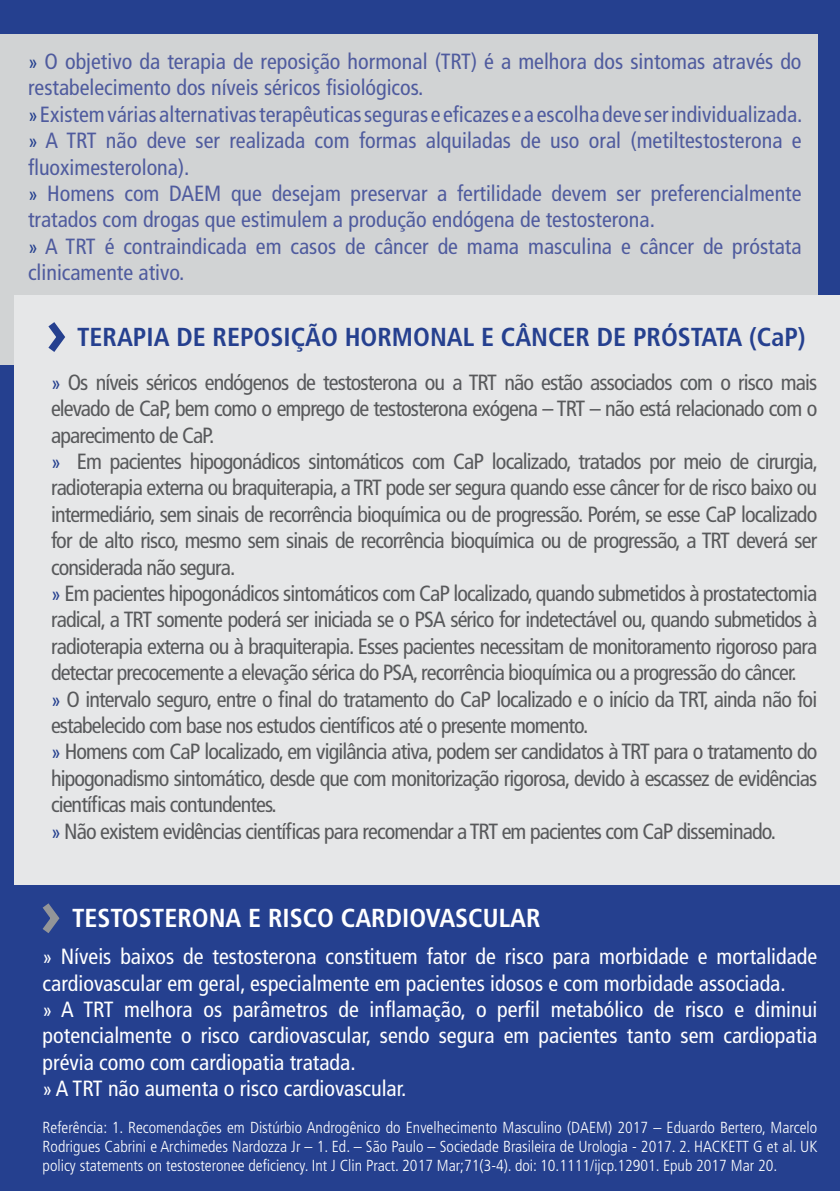
<style>
.page{position:relative;width:840px;height:1191px;background:#fff}
.page>*{position:absolute;margin:0;border:0;box-sizing:border-box;transform-origin:0 0}
.t1{font:700 condensed 26px "Frutiger";color:#25408f}
.t2{font:700 condensed 26px "Frutiger";color:#fff}
.t3{font:condensed 22px/26.4px "Frutiger";letter-spacing:-.04em;color:#58595b}
.t4{font:condensed 22px/26.4px "Frutiger";color:#4f5b9e}
.t5{font:condensed 22px/26.4px "Frutiger";color:#fff}
.t6{font:300 condensed 16px/19.2px "Frutiger";color:#fff;text-align:justify}
.s1{font-size:20px;color:#25408f}
.s2{font-size:20px}
</style>
<div class="page">
<div style="left:0;top:0;width:839px;height:1191px;background:#25408f"></div>
<div style="left:0;top:34px;width:816px;height:330px;background:#d1d3d4"></div>
<div style="left:14px;top:295px;width:825px;height:589px;background:#e6e7e8"></div>
<svg style="left:48px;top:322px;width:17px;height:30px"></svg>
<svg style="left:42px;top:903px;width:18px;height:30px"></svg>
<p class="t4" style="left:28px;top:48px;width:775px"><span class="s1">»</span> O objetivo da terapia de reposição hormonal (TRT) é a melhora dos sintomas através do restabelecimento dos níveis séricos fisiológicos.<br><span class="s1">»</span> Existem várias alternativas terapêuticas seguras e eficazes e a escolha deve ser individualizada. <span class="s1">»</span> A TRT não deve ser realizada com formas alquiladas de uso oral (metiltestosterona e fluoximesterolona).<br><span class="s1">»</span> Homens com DAEM que desejam preservar a fertilidade devem ser preferencialmente tratados com drogas que estimulem a produção endógena de testosterona.<br><span class="s1">»</span> A TRT é contraindicada em casos de câncer de mama masculina e câncer de próstata clinicamente ativo.</p>
<p class="t1" style="left:77px;top:321px;width:729px">TERAPIA DE REPOSIÇÃO HORMONAL E CÂNCER DE PRÓSTATA (CaP)</p>
<p class="t3" style="left:51px;top:369px;width:768px"><span class="s1">»</span> Os níveis séricos endógenos de testosterona ou a TRT não estão associados com o risco mais elevado de CaP, bem como o emprego de testosterona exógena – TRT – não está relacionado com o aparecimento de CaP.<br><span class="s1">»</span> Em pacientes hipogonádicos sintomáticos com CaP localizado, tratados por meio de cirurgia, radioterapia externa ou braquiterapia, a TRT pode ser segura quando esse câncer for de risco baixo ou intermediário, sem sinais de recorrência bioquímica ou de progressão. Porém, se esse CaP localizado for de alto risco, mesmo sem sinais de recorrência bioquímica ou de progressão, a TRT deverá ser considerada não segura.<br><span class="s1">»</span> Em pacientes hipogonádicos sintomáticos com CaP localizado, quando submetidos à prostatectomia radical, a TRT somente poderá ser iniciada se o PSA sérico for indetectável ou, quando submetidos à radioterapia externa ou à braquiterapia. Esses pacientes necessitam de monitoramento rigoroso para detectar precocemente a elevação sérica do PSA, recorrência bioquímica ou a progressão do câncer.<br><span class="s1">»</span> O intervalo seguro, entre o final do tratamento do CaP localizado e o início da TRT, ainda não foi estabelecido com base nos estudos científicos até o presente momento.<br><span class="s1">»</span> Homens com CaP localizado, em vigilância ativa, podem ser candidatos à TRT para o tratamento do hipogonadismo sintomático, desde que com monitorização rigorosa, devido à escassez de evidências científicas mais contundentes.<br><span class="s1">»</span> Não existem evidências científicas para recomendar a TRT em pacientes com CaP disseminado.</p>
<p class="t2" style="left:72px;top:903px;width:470px">TESTOSTERONA E RISCO CARDIOVASCULAR</p>
<p class="t5" style="left:43px;top:943px;width:775px"><span class="s2">»</span> Níveis baixos de testosterona constituem fator de risco para morbidade e mortalidade cardiovascular em geral, especialmente em pacientes idosos e com morbidade associada.<br><span class="s2">»</span> A TRT melhora os parâmetros de inflamação, o perfil metabólico de risco e diminui potencialmente o risco cardiovascular, sendo segura em pacientes tanto sem cardiopatia prévia como com cardiopatia tratada.<br><span class="s2">»</span> A TRT não aumenta o risco cardiovascular.</p>
<p class="t6" style="left:43px;top:1117px;width:775px">Referência: 1. Recomendações em Distúrbio Androgênico do Envelhecimento Masculino (DAEM) 2017 – Eduardo Bertero, Marcelo Rodrigues Cabrini e Archimedes Nardozza Jr – 1. Ed. – São Paulo – Sociedade Brasileira de Urologia - 2017. 2. HACKETT G et al. UK policy statements on testosteronee deficiency. Int J Clin Pract. 2017 Mar;71(3-4). doi: 10.1111/ijcp.12901. Epub 2017 Mar 20.</p>
</div>
